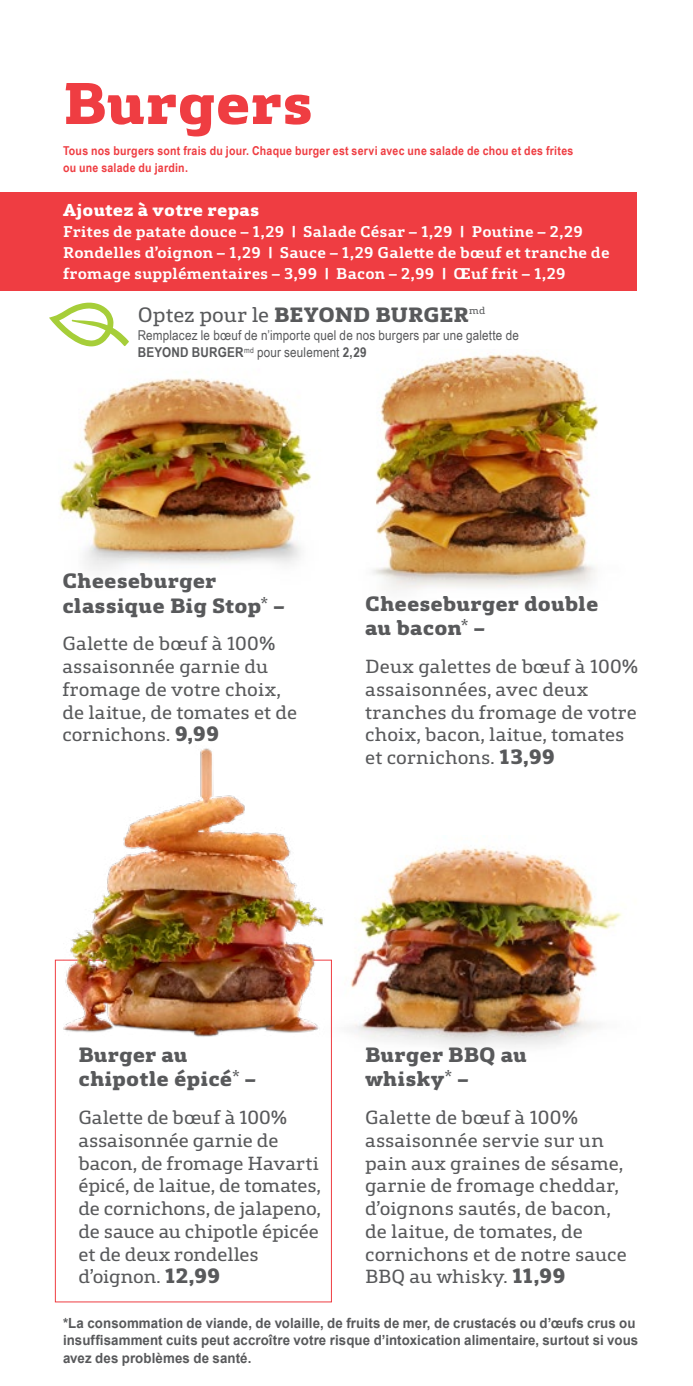
<style>
.page{position:relative;width:693px;height:1386px;background:#fff}
.page>*{position:absolute;margin:0;border:0;box-sizing:border-box;transform-origin:0 0}
.t1{font:800 59.5px "FS Silas Slab";letter-spacing:-.005em;color:#ef3d42;scale:1.05 1}
.t2{font:800 21px/24.5px "FS Silas Slab";color:#58595b;scale:1.05 1}
.t3{font:19.25px/22.8px "FS Silas Slab";color:#58595b;scale:1.05 1}
.t4{font:800 17.5px "FS Silas Slab";letter-spacing:.015em;color:#fff;scale:1.05 1}
.t5{font:700 15.75px/21px "FS Silas Slab";letter-spacing:.015em;color:#fff;scale:1.05 1}
.t6{font:700 14px/17.5px "Arial";letter-spacing:.01em;color:#58595b;scale:.95 1}
.t7{font:13.65px/17.5px "Arial Narrow";letter-spacing:.01em;color:#58595b;scale:1.05 1}
.t8{font:700 12.25px/17.5px "Arial Narrow";letter-spacing:.02em;color:#ef3d42;scale:1.05 1}
.s1{font-weight:400}
.s2{font-weight:700}
.s3{font-weight:300}
.s4{font-weight:800;font-size:21px}
</style>
<div class="page">
<div style="left:0;top:192px;width:637px;height:99px;background:#ef3d42"></div>
<img style="left:350px;top:847px;width:272px;height:200px">
<img style="left:373px;top:354px;width:226px;height:236px">
<img style="left:59px;top:378px;width:253px;height:193px">
<img style="left:55px;top:748px;width:277px;height:305px">
<svg style="left:49px;top:302px;width:80px;height:44px"></svg>
<h1 class="t1" style="left:63px;top:49px;width:240px">Burgers</h1>
<p class="t8" style="left:63px;top:141px;width:488px">Tous nos burgers sont frais du jour. Chaque burger est servi avec une salade de chou et des frites ou une salade du jardin.</p>
<p class="t4" style="left:63px;top:194px;width:189px">Ajoutez à votre repas</p>
<p class="t5" style="left:63px;top:220px;width:522px">Frites de patate douce – 1,29 | Salade César – 1,29 | Poutine – 2,29<br>Rondelles d’oignon – 1,29 | Sauce – 1,29 Galette de bœuf et tranche de fromage supplémentaires – 3,99 | Bacon – 2,99 | OEuf frit – 1,29</p>
<p class="t2" style="left:138px;top:301px;width:333px"><span class="s1">Optez pour le</span> BEYOND BURGER<sup>md</sup></p>
<p class="t7" style="left:138px;top:326px;width:364px">Remplacez le bœuf de n’importe quel de nos burgers par une galette de<br><span class="s2">BEYOND BURGER</span><sup>md</sup> pour seulement <span class="s2">2,29</span></p>
<p class="t2" style="left:62px;top:566px;width:213px">Cheeseburger classique Big Stop<span class="s3">*</span> –</p>
<p class="t3" style="left:62px;top:630px;width:225px">Galette de bœuf à 100% assaisonnée garnie du fromage de votre choix, de laitue, de tomates et de cornichons. <span class="s4">9,99</span></p>
<p class="t2" style="left:365px;top:589px;width:224px">Cheeseburger double au bacon<span class="s3">*</span> –</p>
<p class="t3" style="left:365px;top:653px;width:262px">Deux galettes de bœuf à 100% assaisonnées, avec deux tranches du fromage de votre choix, bacon, laitue, tomates et cornichons. <span class="s4">13,99</span></p>
<p class="t2" style="left:78px;top:1040px;width:171px">Burger au chipotle épicé<span class="s3">*</span> –</p>
<p class="t3" style="left:78px;top:1104px;width:233px">Galette de bœuf à 100% assaisonnée garnie de bacon, de fromage Havarti épicé, de laitue, de tomates, de cornichons, de jalapeno, de sauce au chipotle épicée et de deux rondelles d’oignon. <span class="s4">12,99</span></p>
<p class="t2" style="left:365px;top:1040px;width:156px">Burger BBQ au whisky<span class="s3">*</span> –</p>
<p class="t3" style="left:365px;top:1104px;width:251px">Galette de bœuf à 100% assaisonnée servie sur un pain aux graines de sésame, garnie de fromage cheddar, d’oignons sautés, de bacon, de laitue, de tomates, de cornichons et de notre sauce<br>BBQ au whisky. <span class="s4">11,99</span></p>
<p class="t6" style="left:63px;top:1315px;width:607px">*La consommation de viande, de volaille, de fruits de mer, de crustacés ou d’œufs crus ou insuffisamment cuits peut accroître votre risque d’intoxication alimentaire, surtout si vous avez des problèmes de santé.</p>
</div>
